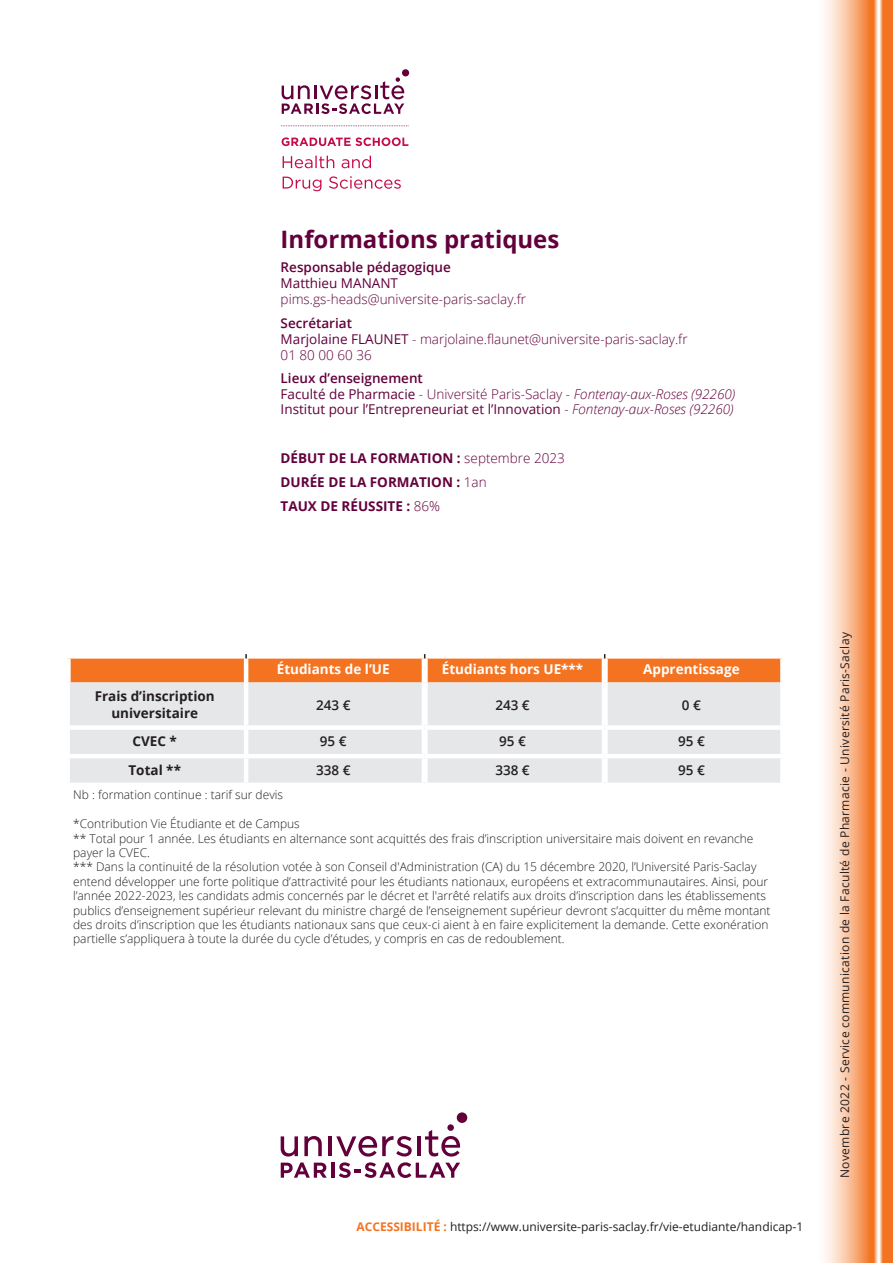
<style>
.page{position:relative;width:893px;height:1263px;background:#fff}
.page>*{position:absolute;margin:0;border:0;box-sizing:border-box;transform-origin:0 0}
.infos_inter{font:700 24px "Open Sans";color:#63003c}
.infos_texte{font:300 13.5px "Open Sans";color:#63003c}
.infos_texte-2{font:13.5px "Open Sans";color:#63003c}
.infos_texte-3{font:italic 300 13.5px "Open Sans";color:#63003c}
.infos_texte-4{font:600 13.5px "Open Sans";color:#63003c}
.tableau_texte{font:700 13.5px "Open Sans";color:#fff}
.tableau_texte-2{font:700 13.5px/16.5px "Open Sans";color:#231f20;text-align:center}
.infos_texte-5{font:700 13.5px "Open Sans";color:#63003c}
.infos_inter-2{font:700 13.5px "Open Sans";color:#63003c}
.tableau_texte-3{font:600 13.5px "Open Sans";color:#231f20}
.t1{font:300 12px/14.4px "Open Sans";color:#231f20}
.t2{font:12px "Open Sans";letter-spacing:.025em;color:#231f20}
.t3{font:12px "Open Sans";color:#231f20}
.s1{font-weight:400}
.s2{font-weight:400;font-style:normal}
.s3{font-style:normal}
.s4{font-weight:300;font-style:italic}
.s5{font-weight:300}
.s6{font-weight:700;color:#f47321}
</style>
<div class="page">
<svg style="left:824px;top:0;width:69px;height:1263px;background:#f8b488"></svg>
<div style="left:457px;top:1112px;width:10px;height:11px;background:#63003c;border-radius:50%"></div>
<div style="left:447px;top:1124px;width:7px;height:7px;background:#63003c;border-radius:50%"></div>
<hr style="left:328px;top:1136px;width:4px;height:20px;background:#63003c">
<svg style="left:281px;top:1136px;width:17px;height:20px"></svg>
<svg style="left:304px;top:1136px;width:18px;height:20px"></svg>
<svg style="left:425px;top:1130px;width:35px;height:26px"></svg>
<svg style="left:336px;top:1136px;width:76px;height:20px"></svg>
<hr style="left:417px;top:1136px;width:4px;height:20px;background:#63003c">
<svg style="left:281px;top:1162px;width:46px;height:16px"></svg>
<hr style="left:331px;top:1162px;width:3px;height:16px;background:#63003c">
<svg style="left:339px;top:1162px;width:121px;height:16px"></svg>
<div style="left:402px;top:69px;width:7px;height:7px;background:#63003c;border-radius:50%"></div>
<svg style="left:282px;top:77px;width:122px;height:37px"></svg>
<svg style="left:281px;top:125px;width:128px;height:1px"></svg>
<svg style="left:283px;top:176px;width:118px;height:15px"></svg>
<svg style="left:283px;top:156px;width:88px;height:12px"></svg>
<svg style="left:282px;top:137px;width:126px;height:9px"></svg>
<div style="left:70px;top:682px;width:710px;height:100px;background:#e6e7e9"></div>
<svg style="left:68px;top:654px;width:714px;height:28px;background:#f58a46"></svg>
<div style="left:65px;top:659px;width:6px;height:23px;background:#fff"></div>
<div style="left:422px;top:659px;width:6px;height:23px;background:#fff"></div>
<div style="left:602px;top:659px;width:6px;height:23px;background:#fff"></div>
<div style="left:422px;top:682px;width:6px;height:43px;background:#fff"></div>
<div style="left:602px;top:682px;width:6px;height:43px;background:#fff"></div>
<div style="left:422px;top:730px;width:6px;height:24px;background:#fff"></div>
<div style="left:602px;top:730px;width:6px;height:24px;background:#fff"></div>
<div style="left:422px;top:758px;width:6px;height:24px;background:#fff"></div>
<div style="left:602px;top:758px;width:6px;height:24px;background:#fff"></div>
<div style="left:65px;top:725px;width:181px;height:5px;background:#fff"></div>
<div style="left:246px;top:725px;width:179px;height:5px;background:#fff"></div>
<div style="left:425px;top:725px;width:180px;height:5px;background:#fff"></div>
<div style="left:605px;top:725px;width:180px;height:5px;background:#fff"></div>
<hr style="left:65px;top:754px;width:181px;height:4px;background:#fff">
<hr style="left:246px;top:754px;width:179px;height:4px;background:#fff">
<hr style="left:425px;top:754px;width:180px;height:4px;background:#fff">
<hr style="left:605px;top:754px;width:180px;height:4px;background:#fff">
<hr style="left:244px;top:659px;width:4px;height:23px;background:#fff">
<div style="left:780px;top:659px;width:5px;height:23px;background:#fff"></div>
<hr style="left:244px;top:682px;width:4px;height:43px;background:#fff">
<hr style="left:244px;top:730px;width:4px;height:24px;background:#fff">
<hr style="left:244px;top:758px;width:4px;height:24px;background:#fff">
<p class="infos_inter" style="left:281px;top:222px;width:280px">Informations pratiques</p>
<p class="infos_texte-4" style="left:281px;top:258px;width:172px">Responsable pédagogique</p>
<p class="infos_texte-2" style="left:281px;top:274px;width:119px">Matthieu MANANT</p>
<p class="infos_texte" style="left:281px;top:290px;width:247px">pims.gs-heads@universite-paris-saclay.fr</p>
<p class="infos_texte-4" style="left:281px;top:314px;width:73px">Secrétariat</p>
<p class="infos_texte" style="left:281px;top:330px;width:408px"><span class="s1">Marjolaine FLAUNET</span> - marjolaine.flaunet@universite-paris-saclay.fr</p>
<p class="infos_texte" style="left:281px;top:345px;width:93px">01 80 00 60 36</p>
<p class="infos_texte-4" style="left:281px;top:369px;width:144px">Lieux d’enseignement</p>
<p class="infos_texte-3" style="left:281px;top:384px;width:456px"><span class="s2">Faculté de Pharmacie</span> <span class="s3">- Université Paris-Saclay -</span> Fontenay-aux-Roses (92260)</p>
<p class="infos_texte-2" style="left:281px;top:400px;width:455px">Institut pour l’Entrepreneuriat et l’Innovation <span class="s4">- Fontenay-aux-Roses (92260)</span></p>
<p class="infos_inter-2" style="left:281px;top:448px;width:286px">DÉBUT DE LA FORMATION : <span class="s5">septembre 2023</span></p>
<p class="infos_texte-5" style="left:281px;top:473px;width:208px">DURÉE DE LA FORMATION : <span class="s5">1an</span></p>
<p class="infos_texte-5" style="left:281px;top:497px;width:161px">TAUX DE RÉUSSITE : <span class="s5">86%</span></p>
<p class="tableau_texte" style="left:277px;top:660px;width:114px">Étudiants de l’UE</p>
<p class="tableau_texte" style="left:442px;top:660px;width:143px">Étudiants hors UE***</p>
<p class="tableau_texte" style="left:643px;top:660px;width:98px">Apprentissage</p>
<p class="tableau_texte-2" style="left:95px;top:688px;width:122px">Frais d’inscription universitaire</p>
<p class="tableau_texte-3" style="left:316px;top:695px;width:36px">243 €</p>
<p class="tableau_texte-3" style="left:495px;top:695px;width:36px">243 €</p>
<p class="tableau_texte-3" style="left:682px;top:695px;width:21px">0 €</p>
<p class="tableau_texte-2" style="left:133px;top:733px;width:46px">CVEC *</p>
<p class="tableau_texte-3" style="left:320px;top:732px;width:28px">95 €</p>
<p class="tableau_texte-3" style="left:499px;top:732px;width:28px">95 €</p>
<p class="tableau_texte-3" style="left:678px;top:732px;width:28px">95 €</p>
<p class="tableau_texte-2" style="left:128px;top:761px;width:54px">Total **</p>
<p class="tableau_texte-3" style="left:316px;top:761px;width:36px">338 €</p>
<p class="tableau_texte-3" style="left:495px;top:761px;width:36px">338 €</p>
<p class="tableau_texte-3" style="left:678px;top:761px;width:28px">95 €</p>
<p class="t1" style="left:73px;top:787px;width:211px">Nb : formation continue : tarif sur devis</p>
<p class="t1" style="left:73px;top:816px;width:228px">*Contribution Vie Étudiante et de Campus</p>
<p class="t1" style="left:73px;top:831px;width:682px">** Total pour 1 année. Les étudiants en alternance sont acquittés des frais d’inscription universitaire mais doivent en revanche payer la CVEC.</p>
<p class="t1" style="left:73px;top:859px;width:699px">*** Dans la continuité de la résolution votée à son Conseil d'Administration (CA) du 15 décembre 2020, l’Université Paris-Saclay entend développer une forte politique d’attractivité pour les étudiants nationaux, européens et extracommunautaires. Ainsi, pour l’année 2022-2023, les candidats admis concernés par le décret et l'arrêté relatifs aux droits d’inscription dans les établissements publics d’enseignement supérieur relevant du ministre chargé de l’enseignement supérieur devront s’acquitter du même montant des droits d’inscription que les étudiants nationaux sans que ceux-ci aient à en faire explicitement la demande. Cette exonération partielle s’appliquera à toute la durée du cycle d’études, y compris en cas de redoublement.</p>
<p class="t3" style="left:356px;top:1218px;width:448px"><span class="s6">ACCESSIBILITÉ :</span> https://www.universite-paris-saclay.fr/vie-etudiante/handicap-1</p>
<p class="t2" style="left:836px;top:1178px;width:547px;rotate:-90deg">Novembre 2022 - Service communication de la Faculté de Pharmacie - Université Paris-Saclay</p>
</div>
